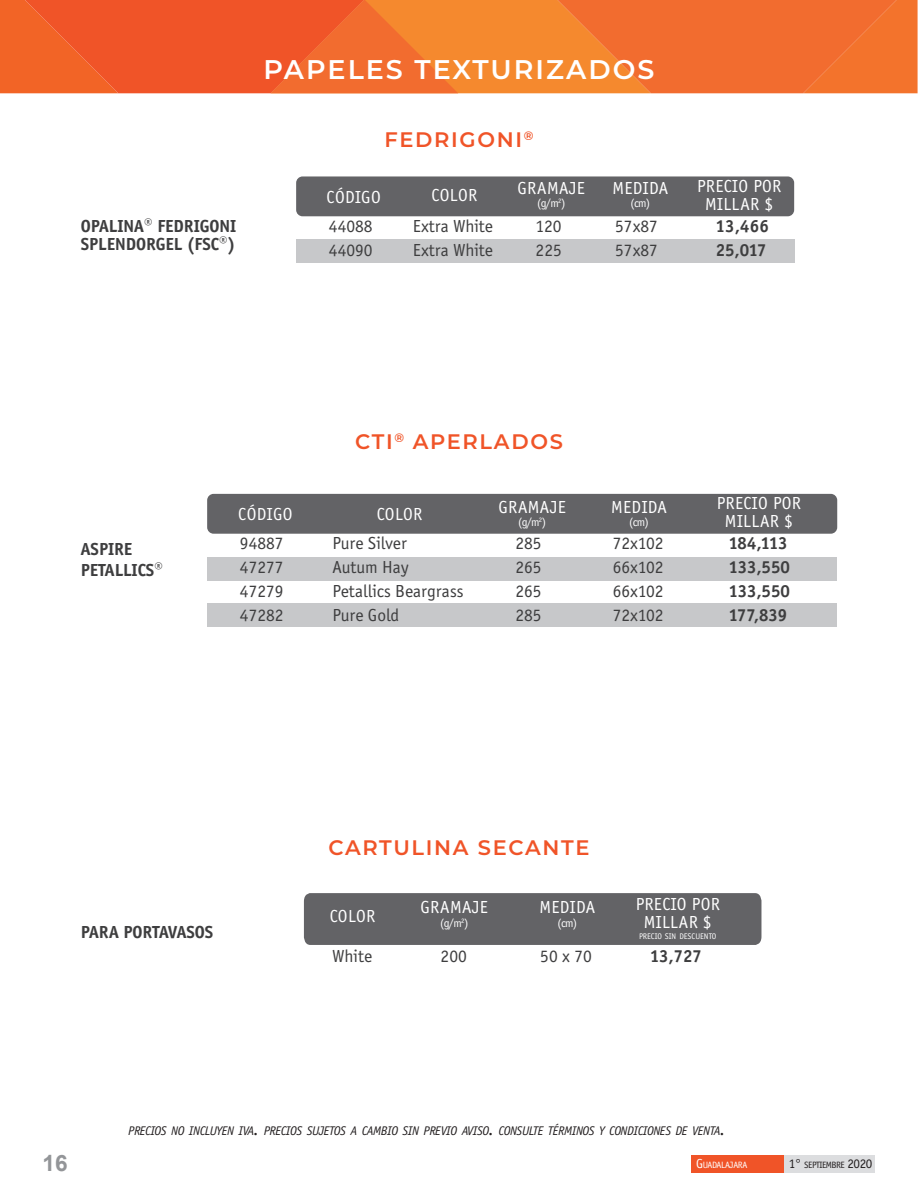
<style>
.page{position:relative;width:918px;height:1188px;background:#fff}
.page>*{position:absolute;margin:0;border:0;box-sizing:border-box;transform-origin:0 0}
.Texto_negritas{font:600 27px "Montserrat";letter-spacing:.075em;color:#fff}
.t1{font:700 22.5px "Arial";color:#939598}
.t2{font:600 21px "Montserrat";letter-spacing:.08em;color:#f05428}
.t3{font:18px "Officina Sans EF";color:#3e3e3f}
.t4{font:18px/18px "Officina Sans EF";letter-spacing:.02em;color:#fff;text-align:center}
.t5{font:700 18px/24px "Officina Sans EF";color:#3e3e3f}
.t6{font:italic 12.6px "Officina Sans Std";letter-spacing:-.035em;color:#231f20}
.t7{font:12px "Officina Sans EF";color:#fff}
.t8{font:9.45px "Officina Sans EF";letter-spacing:-.045em;color:#231f20}
.t9{font:9.45px "Officina Sans EF";letter-spacing:-.045em;color:#fff}
.t10{font:8.4px "Officina Sans EF";color:#fff}
.s1{font-size:18px}
.s2{font-size:13.5px}
</style>
<div class="page">
<div style="left:692px;top:1155px;width:95px;height:17px;background:#f05428"></div>
<div style="left:784px;top:1155px;width:91px;height:17px;background:#dcdddf"></div>
<svg style="left:0;top:0;width:918px;height:93px;background:#f26b2c"></svg>
<div style="left:296px;top:239px;width:498px;height:23px;background:#c7c8ca"></div>
<div style="left:207px;top:557px;width:629px;height:24px;background:#c7c8ca"></div>
<div style="left:207px;top:603px;width:629px;height:24px;background:#c7c8ca"></div>
<div style="left:304px;top:893px;width:457px;height:52px;background:#636366"></div>
<div style="left:296px;top:176px;width:498px;height:40px;background:#636366;border-radius:6px"></div>
<div style="left:207px;top:494px;width:630px;height:40px;background:#636366;border-radius:6px"></div>
<p class="t5" style="left:81px;top:214px;width:157px">OPALINA® FEDRIGONI</p>
<p class="t5" style="left:81px;top:232px;width:156px">SPLENDORGEL (FSC®)</p>
<p class="Texto_negritas" style="left:264px;top:50px;width:392px">PAPELES TEXTURIZADOS</p>
<p class="t2" style="left:384px;top:125px;width:151px">FEDRIGONI<sup>®</sup></p>
<p class="t4" style="left:327px;top:188px;width:56px">CÓDIGO</p>
<p class="t4" style="left:432px;top:186px;width:47px">COLOR</p>
<p class="t4" style="left:517px;top:179px;width:69px">GRAMAJE</p>
<p class="t7" style="left:537px;top:197px;width:30px">(g/m<sup>2</sup>)</p>
<p class="t4" style="left:612px;top:179px;width:57px">MEDIDA</p>
<p class="t7" style="left:631px;top:197px;width:21px">(cm)</p>
<p class="t3" style="left:329px;top:216px;width:45px">44088</p>
<p class="t3" style="left:329px;top:240px;width:45px">44090</p>
<p class="t3" style="left:413px;top:216px;width:81px">Extra White</p>
<p class="t3" style="left:413px;top:240px;width:81px">Extra White</p>
<p class="t3" style="left:536px;top:216px;width:27px">120</p>
<p class="t3" style="left:536px;top:240px;width:28px">225</p>
<p class="t3" style="left:615px;top:216px;width:44px">57x87</p>
<p class="t3" style="left:615px;top:240px;width:44px">57x87</p>
<p class="t4" style="left:697px;top:178px;width:86px">PRECIO POR<br>MILLAR $</p>
<p class="t5" style="left:716px;top:214px;width:55px">13,466<br>25,017</p>
<p class="t5" style="left:81px;top:537px;width:53px">ASPIRE</p>
<p class="t5" style="left:81px;top:558px;width:84px">PETALLICS®</p>
<p class="t4" style="left:238px;top:505px;width:56px">CÓDIGO</p>
<p class="t3" style="left:240px;top:533px;width:45px">94887</p>
<p class="t3" style="left:240px;top:557px;width:45px">47277</p>
<p class="t3" style="left:240px;top:581px;width:45px">47279</p>
<p class="t3" style="left:240px;top:605px;width:45px">47282</p>
<p class="t2" style="left:355px;top:427px;width:209px">CTI<sup>®</sup> APERLADOS</p>
<p class="t4" style="left:377px;top:505px;width:47px">COLOR</p>
<p class="t3" style="left:332px;top:533px;width:76px">Pure Silver</p>
<p class="t3" style="left:332px;top:557px;width:78px">Autum Hay</p>
<p class="t3" style="left:332px;top:581px;width:133px">Petallics Beargrass</p>
<p class="t3" style="left:332px;top:605px;width:69px">Pure Gold</p>
<p class="t4" style="left:498px;top:498px;width:69px">GRAMAJE</p>
<p class="t7" style="left:518px;top:516px;width:30px">(g/m<sup>2</sup>)</p>
<p class="t3" style="left:515px;top:533px;width:28px">285</p>
<p class="t3" style="left:515px;top:557px;width:28px">265</p>
<p class="t3" style="left:515px;top:581px;width:28px">265</p>
<p class="t3" style="left:515px;top:605px;width:28px">285</p>
<p class="t4" style="left:611px;top:498px;width:57px">MEDIDA</p>
<p class="t7" style="left:629px;top:516px;width:21px">(cm)</p>
<p class="t3" style="left:613px;top:533px;width:52px">72x102</p>
<p class="t3" style="left:613px;top:557px;width:52px">66x102</p>
<p class="t3" style="left:613px;top:581px;width:52px">66x102</p>
<p class="t3" style="left:613px;top:605px;width:52px">72x102</p>
<p class="t4" style="left:717px;top:494px;width:86px">PRECIO POR<br>MILLAR $</p>
<p class="t5" style="left:729px;top:531px;width:60px">184,113</p>
<p class="t5" style="left:729px;top:555px;width:63px">133,550</p>
<p class="t5" style="left:729px;top:579px;width:63px">133,550</p>
<p class="t5" style="left:729px;top:603px;width:60px">177,839</p>
<p class="t5" style="left:81px;top:920px;width:134px">PARA PORTAVASOS</p>
<p class="t2" style="left:328px;top:832px;width:263px">CARTULINA SECANTE</p>
<p class="t4" style="left:330px;top:907px;width:47px">COLOR</p>
<p class="t4" style="left:420px;top:899px;width:69px">GRAMAJE</p>
<p class="t7" style="left:440px;top:916px;width:30px">(g/m<sup>2</sup>)</p>
<p class="t4" style="left:539px;top:899px;width:57px">MEDIDA</p>
<p class="t7" style="left:557px;top:916px;width:21px">(cm)</p>
<p class="t4" style="left:636px;top:896px;width:86px">PRECIO POR<br>MILLAR $</p>
<p class="t10" style="left:639px;top:931px;width:79px">PRECIO SIN DESCUENTO</p>
<p class="t3" style="left:333px;top:946px;width:41px">White</p>
<p class="t3" style="left:441px;top:946px;width:28px">200</p>
<p class="t3" style="left:540px;top:946px;width:53px">50 x 70</p>
<p class="t5" style="left:650px;top:944px;width:53px">13,727</p>
<p class="t1" style="left:43px;top:1148px;width:27px">16</p>
<p class="t6" style="left:128px;top:1124px;width:599px">PRECIOS NO INCLUYEN IVA<span class="s1">.</span> PRECIOS SUJETOS A CAMBIO SIN PREVIO AVISO<span class="s1">.</span> CONSULTE TÉRMINOS Y CONDICIONES DE VENTA<span class="s1">.</span></p>
<p class="t9" style="left:696px;top:1159px;width:53px"><span class="s2">G</span>UADALAJARA</p>
<p class="t8" style="left:789px;top:1159px;width:85px"><span class="s2">1°</span> SEPTIEMBRE <span class="s2">2020</span></p>
</div>
